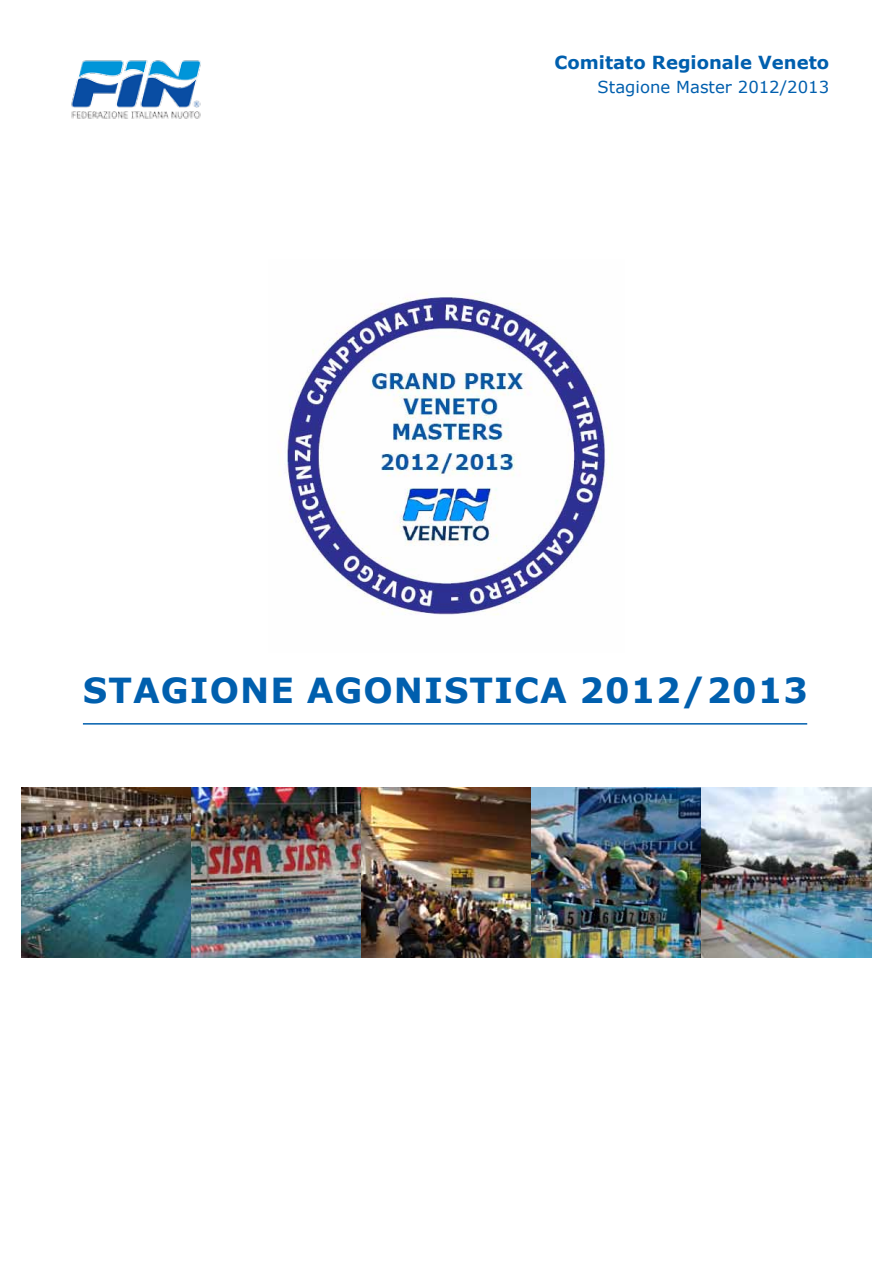
<style>
.page{position:relative;width:893px;height:1263px;background:#fff}
.page>*{position:absolute;margin:0;border:0;box-sizing:border-box;transform-origin:0 0}
.t1{font:700 34.5px "Verdana";letter-spacing:.03em;color:#005fae}
.t2{font:700 18px "Verdana";color:#005fae}
.t3{font:16.5px "Verdana";color:#005fae}
</style>
<div class="page">
<img style="left:71px;top:60px;width:130px;height:59px">
<hr style="left:83px;top:723px;width:724px;height:2px;background:#005fae">
<img style="left:282px;top:293px;width:328px;height:322px">
<img style="left:21px;top:788px;width:851px;height:170px">
<p class="t2" style="left:554px;top:50px;width:276px">Comitato Regionale Veneto</p>
<p class="t3" style="left:598px;top:76px;width:233px">Stagione Master 2012/2013</p>
<p class="t1" style="left:83px;top:665px;width:726px">STAGIONE AGONISTICA 2012/2013</p>
</div>
